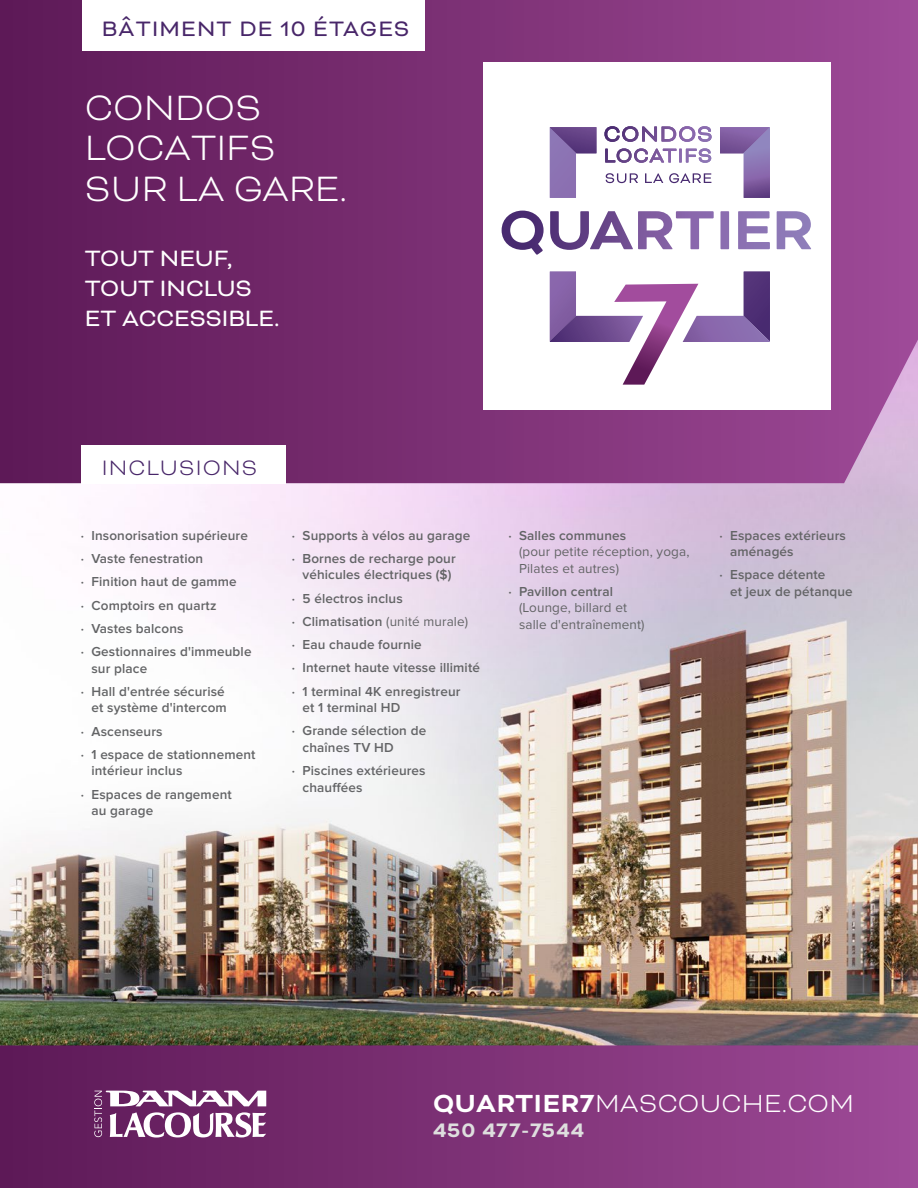
<style>
.page{position:relative;width:918px;height:1188px;background:#fff}
.page>*{position:absolute;margin:0;border:0;box-sizing:border-box;transform-origin:0 0}
.t1{font:300 40.5px/40.5px "Bicyclette";color:#fff}
.t2{font:300 28.5px "Bicyclette";letter-spacing:.01em;color:#fff}
.t3{font:25.5px/30px "Bicyclette";color:#fff}
.t4{font:24px "Bicyclette";letter-spacing:.05em;color:#482669}
.t5{font:300 24px "Bicyclette";letter-spacing:.05em;color:#482669}
.t6{font:700 22.5px "Bicyclette";letter-spacing:.05em;color:#dedede}
.t7{font:600 13.5px/23.2px "Proxima Nova";letter-spacing:.01em;color:#636466}
.t8{font:13.5px/16.5px "Proxima Nova";letter-spacing:.01em;color:#636466}
.s1{font-weight:400}
.s2{font-weight:700}
</style>
<div class="page">
<div style="left:0;top:0;width:918px;height:1188px;background:linear-gradient(to right,#5d1a56,#9e4b97)"></div>
<svg style="left:94px;top:1091px;width:172px;height:47px"></svg>
<img style="left:0;top:340px;width:918px;height:705px">
<div style="left:483px;top:63px;width:348px;height:347px;background:#fff"></div>
<svg style="left:606px;top:173px;width:32px;height:10px"></svg>
<svg style="left:645px;top:173px;width:18px;height:10px"></svg>
<svg style="left:669px;top:173px;width:42px;height:10px"></svg>
<svg style="left:604px;top:126px;width:108px;height:16px"></svg>
<svg style="left:605px;top:148px;width:106px;height:15px"></svg>
<svg style="left:550px;top:127px;width:46px;height:71px"></svg>
<svg style="left:720px;top:127px;width:50px;height:71px"></svg>
<svg style="left:502px;top:211px;width:42px;height:44px"></svg>
<svg style="left:550px;top:211px;width:164px;height:39px"></svg>
<svg style="left:720px;top:211px;width:9px;height:38px"></svg>
<svg style="left:738px;top:211px;width:32px;height:38px"></svg>
<svg style="left:777px;top:211px;width:34px;height:38px"></svg>
<svg style="left:550px;top:272px;width:220px;height:113px"></svg>
<div style="left:83px;top:0;width:342px;height:50px;background:#fff"></div>
<div style="left:81px;top:446px;width:205px;height:38px;background:#fff"></div>
<h3 class="t4" style="left:102px;top:15px;width:309px">BÂTIMENT DE 10 ÉTAGES</h3>
<h1 class="t1" style="left:85px;top:87px;width:264px">CONDOS<br>LOCATIFS<br>SUR LA GARE.</h1>
<h3 class="t3" style="left:85px;top:244px;width:196px">TOUT NEUF,<br>TOUT INCLUS<br>ET ACCESSIBLE.</h3>
<h3 class="t5" style="left:102px;top:454px;width:157px">INCLUSIONS</h3>
<p class="t7" style="left:81px;top:524px;width:172px">· Insonorisation supérieure · Vaste fenestration<br>· Finition haut de gamme<br>· Comptoirs en quartz<br>· Vastes balcons<br>· Gestionnaires d'immeuble</p>
<p class="t7" style="left:81px;top:657px;width:145px;text-indent:11px">sur place<br>· Hall d'entrée sécurisé</p>
<p class="t7" style="left:81px;top:696px;width:176px;text-indent:11px">et système d'intercom<br>· Ascenseurs<br>· 1 espace de stationnement</p>
<p class="t7" style="left:81px;top:759px;width:152px;text-indent:11px">intérieur inclus<br>· Espaces de rangement</p>
<p class="t7" style="left:91px;top:799px;width:63px">au garage</p>
<p class="t7" style="left:292px;top:524px;width:180px">· Supports à vélos au garage · Bornes de recharge pour</p>
<p class="t7" style="left:292px;top:564px;width:190px;text-indent:11px">véhicules électriques ($)<br>· 5 électros inclus<br>· Climatisation <span class="s1">(unité murale)<br></span>· Eau chaude fournie<br>· Internet haute vitesse illimité · 1 terminal 4K enregistreur</p>
<p class="t7" style="left:292px;top:696px;width:136px;text-indent:11px">et 1 terminal HD<br>· Grande sélection de</p>
<p class="t7" style="left:292px;top:736px;width:135px;text-indent:11px">chaînes TV HD<br>· Piscines extérieures</p>
<p class="t7" style="left:303px;top:776px;width:61px">chauffées</p>
<p class="t7" style="left:508px;top:524px;width:119px">· Salles communes</p>
<p class="t8" style="left:519px;top:544px;width:172px">(pour petite réception, yoga,<br>Pilates et autres)</p>
<p class="t7" style="left:508px;top:580px;width:106px">· Pavillon central</p>
<p class="t8" style="left:519px;top:600px;width:127px">(Lounge, billard et salle d'entraînement)</p>
<p class="t7" style="left:730px;top:527px;width:117px;line-height:16.5px;text-indent:-11px">· Espaces extérieurs aménagés</p>
<p class="t7" style="left:730px;top:567px;width:124px;line-height:16.5px;text-indent:-11px">· Espace détente<br>et jeux de pétanque</p>
<h2 class="t2" style="left:433px;top:1086px;width:422px"><span class="s2">QUARTIER7</span>MASCOUCHE.COM</h2>
<h3 class="t6" style="left:433px;top:1117px;width:153px">450 477-7544</h3>
</div>
